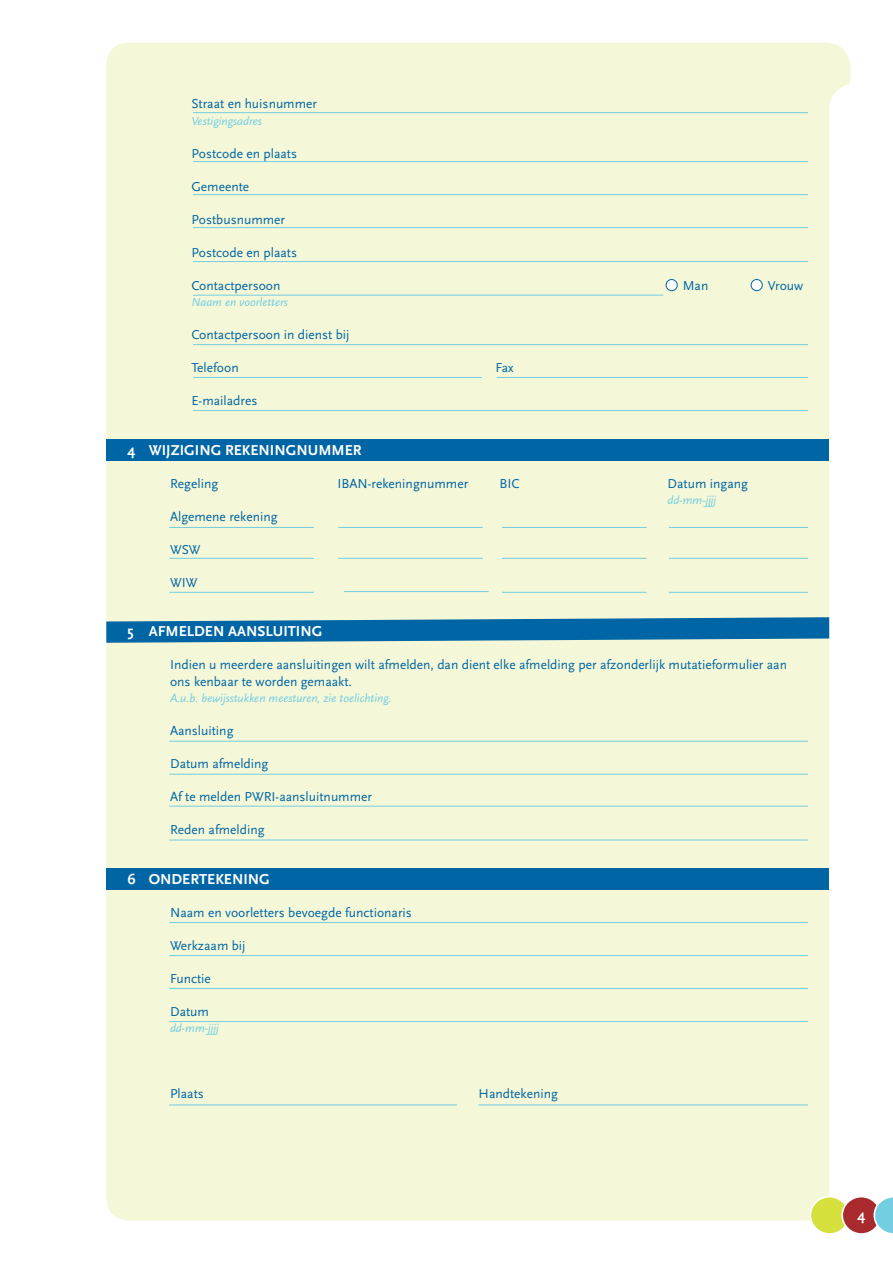
<style>
.page{position:relative;width:893px;height:1263px;background:#fff}
.page>*{position:absolute;margin:0;border:0;box-sizing:border-box;transform-origin:0 0}
.t1{font:700 15px "Scala Sans";color:#fff}
.t2{font:13.5px/16.5px "Scala Sans";color:#0065a4}
.t3{font:italic 12px "Scala Sans";color:#74cee2}
</style>
<div class="page">
<div style="left:106px;top:43px;width:745px;height:1177px;background:#f4f7d8"></div>
<div style="left:810px;top:1196px;width:39px;height:39px;background:#d6e03d;border:2px solid #fff;border-radius:50%"></div>
<div style="left:841px;top:1196px;width:40px;height:39px;background:#a82a2c;border:2px solid #fff;border-radius:50%"></div>
<svg style="left:873px;top:1197px;width:20px;height:37px"></svg>
<hr style="left:193px;top:295px;width:470px;height:1px;background:#74cee2">
<hr style="left:193px;top:344px;width:615px;height:1px;background:#74cee2">
<hr style="left:193px;top:410px;width:615px;height:1px;background:#74cee2">
<hr style="left:193px;top:261px;width:615px;height:1px;background:#74cee2">
<hr style="left:193px;top:377px;width:289px;height:1px;background:#74cee2">
<hr style="left:497px;top:377px;width:311px;height:1px;background:#74cee2">
<hr style="left:193px;top:112px;width:615px;height:1px;background:#74cee2">
<hr style="left:193px;top:161px;width:615px;height:1px;background:#74cee2">
<hr style="left:193px;top:194px;width:615px;height:1px;background:#74cee2">
<hr style="left:193px;top:227px;width:615px;height:1px;background:#74cee2">
<div style="left:106px;top:440px;width:723px;height:21px;background:#0065a4"></div>
<svg style="left:106px;top:617px;width:723px;height:26px;background:#2c7fad"></svg>
<div style="left:106px;top:869px;width:723px;height:21px;background:#0065a4"></div>
<div style="left:666px;top:279px;width:11px;height:12px;background:#fff;border-radius:50%"></div>
<div style="left:666px;top:279px;width:12px;height:12px;border:1px solid #0065a4;border-radius:50%"></div>
<div style="left:751px;top:279px;width:11px;height:12px;background:#fff;border-radius:50%"></div>
<div style="left:751px;top:279px;width:12px;height:12px;border:1px solid #0065a4;border-radius:50%"></div>
<hr style="left:169px;top:840px;width:639px;height:1px;background:#74cee2">
<hr style="left:169px;top:741px;width:639px;height:1px;background:#74cee2">
<hr style="left:169px;top:774px;width:639px;height:1px;background:#74cee2">
<hr style="left:169px;top:806px;width:639px;height:1px;background:#74cee2">
<hr style="left:169px;top:922px;width:639px;height:1px;background:#74cee2">
<hr style="left:169px;top:955px;width:639px;height:1px;background:#74cee2">
<hr style="left:169px;top:988px;width:639px;height:1px;background:#74cee2">
<hr style="left:169px;top:1021px;width:639px;height:1px;background:#74cee2">
<hr style="left:169px;top:1104px;width:288px;height:1px;background:#74cee2">
<hr style="left:478px;top:1104px;width:330px;height:1px;background:#74cee2">
<hr style="left:169px;top:527px;width:145px;height:1px;background:#74cee2">
<hr style="left:169px;top:558px;width:145px;height:1px;background:#74cee2">
<hr style="left:169px;top:592px;width:145px;height:1px;background:#74cee2">
<hr style="left:338px;top:527px;width:145px;height:1px;background:#74cee2">
<hr style="left:338px;top:558px;width:145px;height:1px;background:#74cee2">
<hr style="left:344px;top:591px;width:145px;height:1px;background:#74cee2">
<hr style="left:502px;top:527px;width:145px;height:1px;background:#74cee2">
<hr style="left:502px;top:558px;width:145px;height:1px;background:#74cee2">
<hr style="left:502px;top:592px;width:145px;height:1px;background:#74cee2">
<hr style="left:669px;top:527px;width:139px;height:1px;background:#74cee2">
<hr style="left:669px;top:558px;width:139px;height:1px;background:#74cee2">
<hr style="left:669px;top:592px;width:139px;height:1px;background:#74cee2">
<p class="t2" style="left:191px;top:96px;width:127px">Straat en huisnummer</p>
<p class="t3" style="left:191px;top:114px;width:72px">Vestigingsadres</p>
<p class="t2" style="left:191px;top:145px;width:107px">Postcode en plaats</p>
<p class="t2" style="left:191px;top:178px;width:59px">Gemeente</p>
<p class="t2" style="left:191px;top:211px;width:95px">Postbusnummer</p>
<p class="t2" style="left:191px;top:244px;width:107px">Postcode en plaats</p>
<p class="t2" style="left:191px;top:277px;width:91px">Contactpersoon</p>
<p class="t2" style="left:683px;top:277px;width:27px">Man</p>
<p class="t2" style="left:768px;top:277px;width:37px">Vrouw</p>
<p class="t3" style="left:191px;top:296px;width:98px">Naam en voorletters</p>
<p class="t2" style="left:191px;top:327px;width:160px">Contactpersoon in dienst bij</p>
<p class="t2" style="left:191px;top:360px;width:49px">Telefoon</p>
<p class="t2" style="left:496px;top:360px;width:19px">Fax</p>
<p class="t2" style="left:191px;top:393px;width:68px">E-mailadres</p>
<p class="t1" style="left:128px;top:442px;width:235px">4 WIJZIGING REKENINGNUMM ER</p>
<p class="t2" style="left:170px;top:475px;width:50px">Regeling</p>
<p class="t2" style="left:338px;top:475px;width:132px">IBAN-rekeningnummer</p>
<p class="t2" style="left:500px;top:475px;width:22px">BIC</p>
<p class="t2" style="left:668px;top:475px;width:82px">Datum ingang</p>
<p class="t3" style="left:668px;top:494px;width:50px">dd-mm-jjjj</p>
<p class="t2" style="left:170px;top:508px;width:109px">Algemene rekening</p>
<p class="t2" style="left:170px;top:541px;width:32px">WSW</p>
<p class="t2" style="left:170px;top:574px;width:29px">WIW</p>
<p class="t1" style="left:128px;top:623px;width:196px">5 AFM ELDEN AANSLUITING</p>
<p class="t2" style="left:170px;top:657px;width:618px">Indien u meerdere aansluitingen wilt afmelden, dan dient elke afmelding per afzonderlijk mutatieformulier aan ons kenbaar te worden gemaakt.</p>
<p class="t3" style="left:170px;top:692px;width:223px">A.u.b. bewijsstukken meesturen, zie toelichting.</p>
<p class="t2" style="left:170px;top:723px;width:65px">Aansluiting</p>
<p class="t2" style="left:170px;top:756px;width:100px">Datum afmelding</p>
<p class="t2" style="left:170px;top:789px;width:203px">Af te melden PWRI-aansluitnummer</p>
<p class="t2" style="left:170px;top:822px;width:96px">Reden afmelding</p>
<p class="t1" style="left:128px;top:871px;width:144px">6 ONDERTEKENING</p>
<p class="t2" style="left:170px;top:904px;width:243px">Naam en voorletters bevoegde functionaris</p>
<p class="t2" style="left:170px;top:937px;width:77px">Werkzaam bij</p>
<p class="t2" style="left:170px;top:970px;width:42px">Functie</p>
<p class="t2" style="left:170px;top:1003px;width:40px">Datum</p>
<p class="t3" style="left:170px;top:1022px;width:50px">dd-mm-jjjj</p>
<p class="t2" style="left:170px;top:1086px;width:35px">Plaats</p>
<p class="t2" style="left:479px;top:1086px;width:81px">Handtekening</p>
<p class="t1" style="left:857px;top:1207px;width:9px">4</p>
</div>
